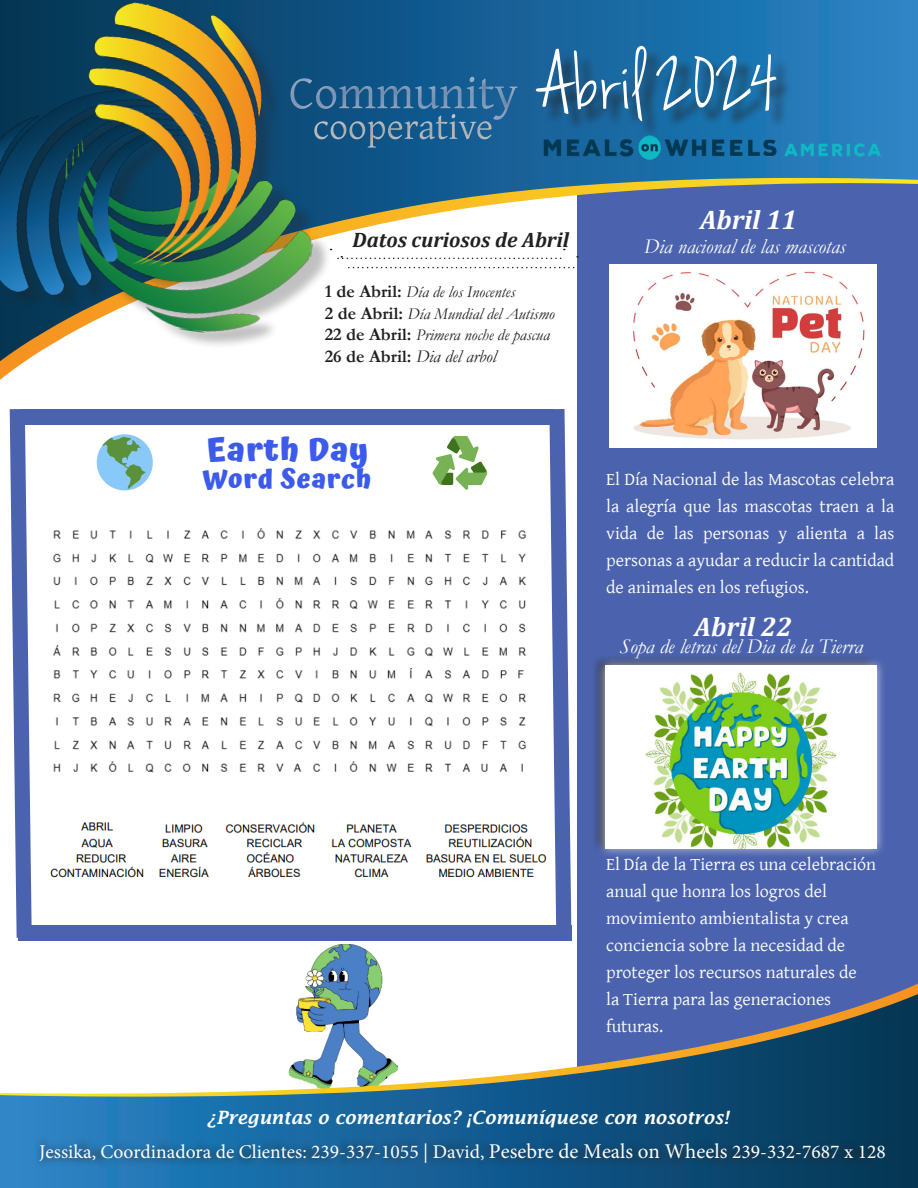
<style>
.page{position:relative;width:918px;height:1188px;background:#fff}
.page>*{position:absolute;margin:0;border:0;box-sizing:border-box;transform-origin:0 0}
.t1{font:90px "Jenna Sue";color:#fff}
.t2{font:700 32.85px "Atma";letter-spacing:.025em;color:#3c5beb}
.t3{font:italic 700 27px "Cambria";color:#fff}
.t4{font:700 26.4px "Atma";letter-spacing:.025em;color:#3c5beb}
.t5{font:italic 21px "Garamond";color:#fff}
.t6{font:italic 700 21px "Cambria";color:#231f20}
.t7{font:19.5px "Minion Pro";color:#fff}
.t8{font:18px/27px "Gentium";color:#fff;text-align:justify}
.t9{font:italic 600 18px "Lucida Fax";color:#fff}
.t10{font:italic 18px "Garamond";color:#231f20}
.t11{font:italic 16.5px/21.6px "Garamond";color:#231f20}
.s1{font-weight:700;font-style:normal;font-size:18px}
.s2{font-weight:700;font-style:normal}
.s3{font-size:21px}
</style>
<div class="page">
<img style="left:305px;top:945px;width:78px;height:39px">
<svg style="left:97px;top:434px;width:56px;height:56px"></svg>
<svg style="left:432px;top:436px;width:56px;height:54px"></svg>
<div style="left:578px;top:177px;width:340px;height:963px;background:#4b63ae"></div>
<svg style="left:0;top:1097px;width:918px;height:91px;background:#155d8f"></svg>
<svg style="left:0;top:984px;width:918px;height:113px"></svg>
<svg style="left:344px;top:0;width:574px;height:178px;background:#1d6ca6"></svg>
<svg style="left:0;top:178px;width:918px;height:202px"></svg>
<div style="left:33px;top:1136px;width:851px;height:37px;background:#231f20;opacity:.75"></div>
<div style="left:289px;top:70px;width:229px;height:85px;background:#fff;opacity:.75"></div>
<img style="left:538px;top:110px;width:343px;height:65px">
<svg style="left:349px;top:267px;width:229px;height:1px"></svg>
<div style="left:539px;top:49px;width:256px;height:90px;background:#231f20;opacity:.75"></div>
<div style="left:595px;top:656px;width:291px;height:202px;background:#fff;opacity:.75"></div>
<img style="left:605px;top:666px;width:272px;height:183px">
<svg style="left:344px;top:256px;width:221px;height:3px"></svg>
<img style="left:609px;top:264px;width:268px;height:183px">
<img style="left:0;top:0;width:344px;height:347px">
<img style="left:50px;top:822px;width:497px;height:56px">
<img style="left:53px;top:528px;width:473px;height:245px">
<div style="left:18px;top:926px;width:553px;height:15px;background:#4b63ae"></div>
<svg style="left:10px;top:409px;width:22px;height:529px"></svg>
<svg style="left:549px;top:409px;width:22px;height:517px"></svg>
<div style="left:21px;top:409px;width:534px;height:15px;background:#4b63ae"></div>
<p class="t1" style="left:538px;top:31px;width:242px">Abril 2024</p>
<p class="t6" style="left:352px;top:225px;width:218px">Datos curiosos de Abril</p>
<p class="t11" style="left:325px;top:281px;width:231px"><span class="s1">1 de Abril:</span> Día de los Inocentes<br><span class="s1">2 de Abril:</span> Día Mundial del Autismo<br><span class="s1">22 de Abril:</span> Primera noche de pascua</p>
<p class="t10" style="left:325px;top:344px;width:173px"><span class="s2">26 de Abril:</span> Dia del arbol</p>
<p class="t2" style="left:206px;top:430px;width:164px">Earth Day</p>
<p class="t4" style="left:203px;top:464px;width:170px">Word Search</p>
<p class="t3" style="left:700px;top:201px;width:98px">Abril 11</p>
<p class="t5" style="left:644px;top:232px;width:203px">Dia nacional de las mascotas</p>
<p class="t8" style="left:606px;top:464px;width:290px">El Día Nacional de las Mascotas celebra la alegría que las mascotas traen a la vida de las personas y alienta a las personas a ayudar a reducir la cantidad de animales en los refugios.</p>
<p class="t3" style="left:695px;top:607px;width:99px">Abril 22</p>
<p class="t5" style="left:620px;top:633px;width:245px">Sopa de letras del Dia de la Tierra</p>
<p class="t8" style="left:606px;top:850px;width:272px;text-align:left">El Día de la Tierra es una celebración anual que honra los logros del movimiento ambientalista y crea conciencia sobre la necesidad de proteger los recursos naturales de</p>
<p class="t8" style="left:606px;top:985px;width:227px">la Tierra para las generaciones</p>
<p class="t8" style="left:606px;top:1012px;width:59px">futuras.</p>
<p class="t9" style="left:207px;top:1108px;width:524px">¿Preguntas o comentarios? ¡Comuníquese con nosotros!</p>
<p class="t7" style="left:39px;top:1139px;width:848px">Jessika, Coordinadora de Clientes: 239-337-1055 | David, <span class="s3">Pesebre de Meals on Wheels</span> 239-332-7687 x 128</p>
</div>
